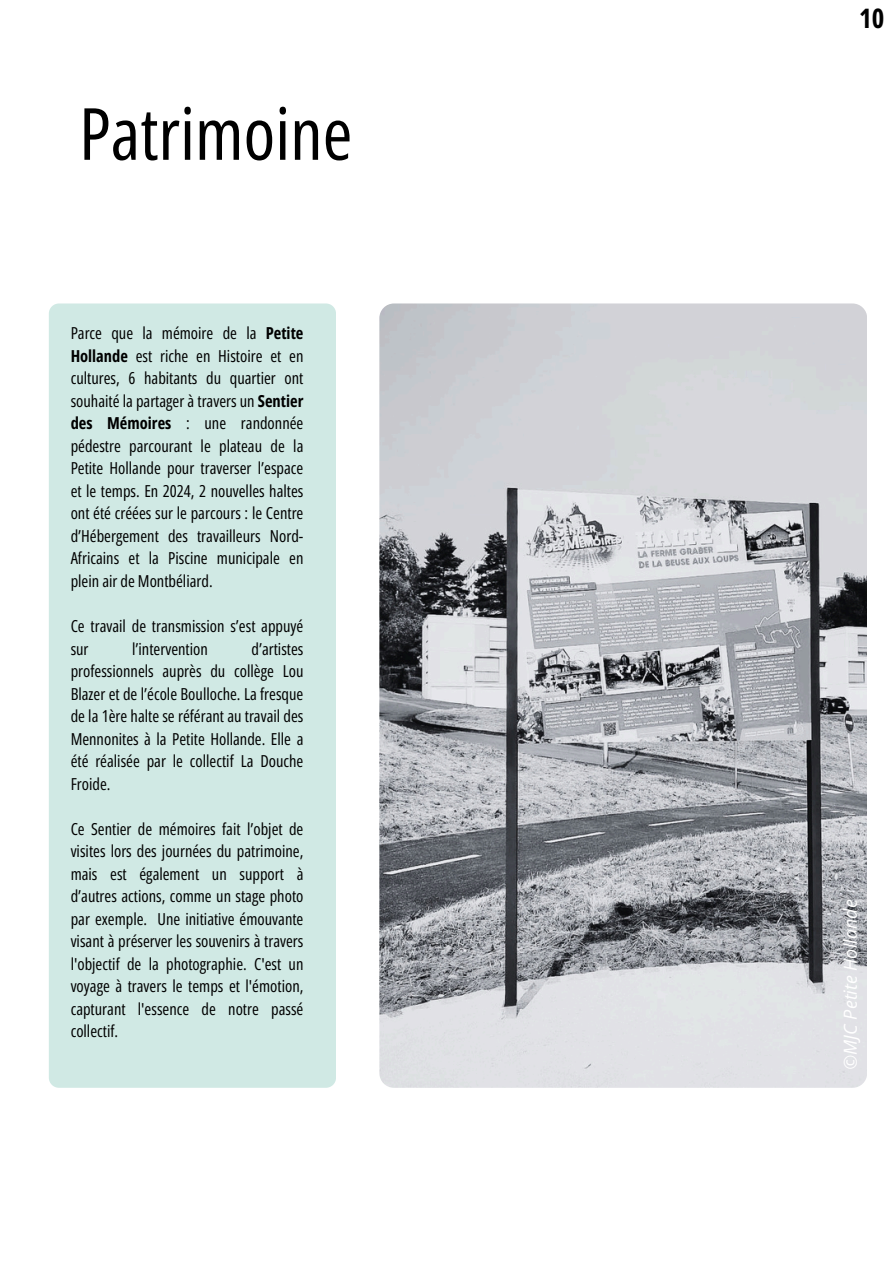
<style>
.page{position:relative;width:894px;height:1264px;background:#fff}
.page>*{position:absolute;margin:0;border:0;box-sizing:border-box;transform-origin:0 0}
.t1{font:72px "Open Sans Condensed";color:#000}
.t2{font:700 26.85px "Open Sans Condensed";color:#000}
.t3{font:italic 18px "Open Sans";color:#fff}
.t4{font:16.5px/22.5px "Open Sans Condensed";color:#000;text-align:justify}
.s1{font-weight:700}
</style>
<div class="page">
<div style="left:49px;top:303px;width:287px;height:784px;background:#d0e9e4;border-radius:10px"></div>
<img style="left:379px;top:303px;width:487px;height:784px;border-radius:15px">
<p class="t1" style="left:79px;top:83px;width:275px">Patrimoine</p>
<p class="t4" style="left:71px;top:322px;width:234px">Parce que la mémoire de la <span class="s1">Petite Hollande</span> est riche en Histoire et en cultures, 6 habitants du quartier ont souhaité la partager à travers un <span class="s1">Sentier des Mémoires</span> : une randonnée pédestre parcourant le plateau de la Petite Hollande pour traverser l’espace et le temps. En 2024, 2 nouvelles haltes ont été créées sur le parcours : le Centre d’Hébergement des travailleurs Nord-Africains et la Piscine municipale en plein air de Montbéliard.</p>
<p class="t4" style="left:71px;top:614px;width:234px">Ce travail de transmission s’est appuyé sur</p>
<p class="t4" style="left:71px;top:637px;width:234px;text-indent:181px">d’artistes professionnels auprès du collège Lou Blazer et de l’école Boulloche. La fresque de la 1ère halte se référant au travail des Mennonites à la Petite Hollande. Elle a été réalisée par le collectif La Douche Froide.</p>
<p class="t4" style="left:71px;top:817px;width:234px">Ce Sentier de mémoires fait l’objet de visites lors des journées du patrimoine, mais est également un support à d’autres actions, comme un stage photo par exemple. Une initiative émouvante visant à préserver les souvenirs à travers l'objectif de la photographie. C'est un voyage à travers le temps et l'émotion, capturant l'essence de notre passé collectif.</p>
<p class="t4" style="left:132px;top:637px;width:77px">l’intervention</p>
<p class="t2" style="left:858px;top:-1px;width:27px">10</p>
<p class="t3" style="left:837px;top:1069px;width:172px;rotate:-90deg">©MJC Petite Hollande</p>
</div>
